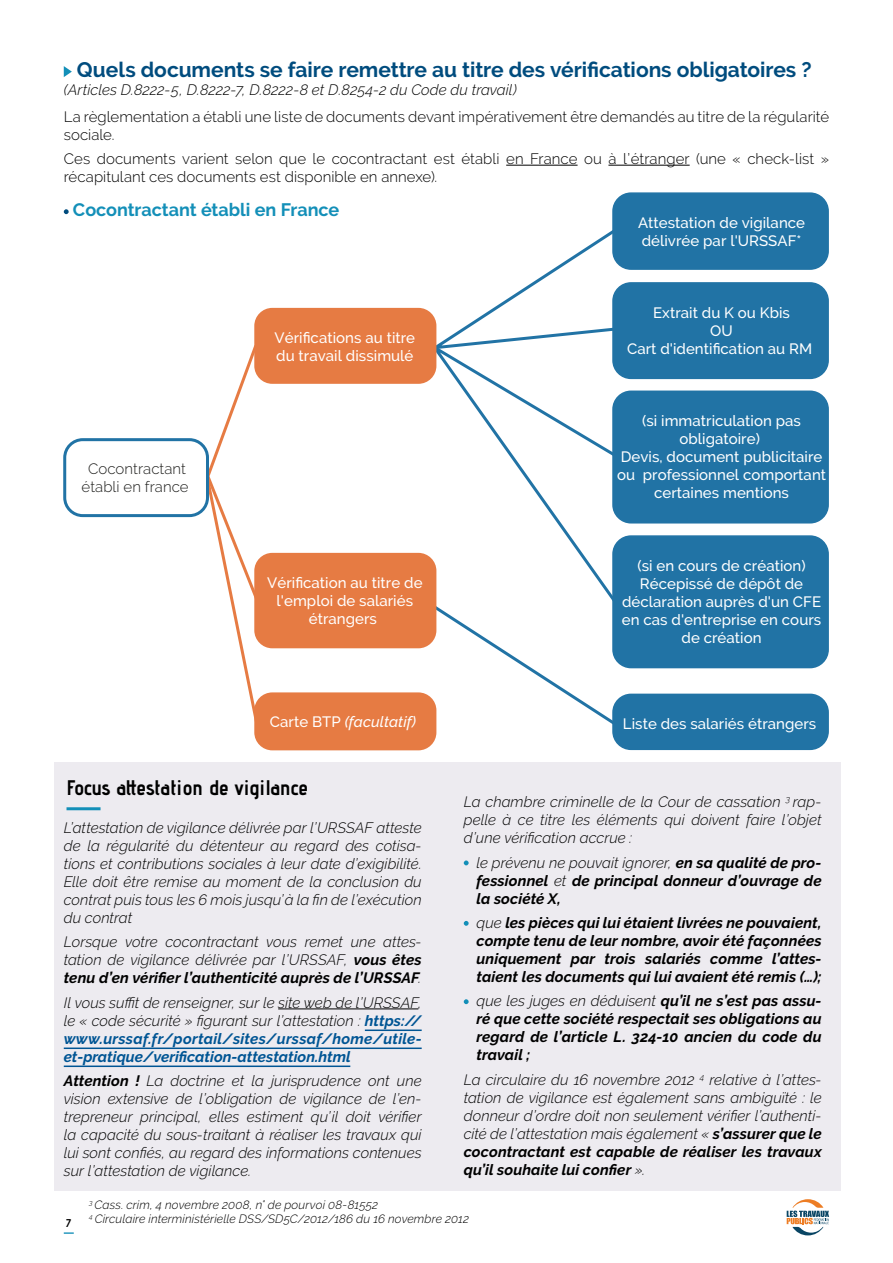
<style>
.page{position:relative;width:893px;height:1263px;background:#fff}
.page>*{position:absolute;margin:0;border:0;box-sizing:border-box;transform-origin:0 0}
.t1{font:700 21px "Raleway";letter-spacing:-.005em;color:#004c7e}
.t2{font:700 21px "Advent Pro";color:#000}
.t3{font:700 18px "Raleway";color:#138fb8}
.t4{font:italic 300 15px/18px "Raleway";letter-spacing:.005em;color:#000;text-align:justify}
.t5{font:500 15px/18px "Raleway";letter-spacing:.005em;color:#fff;text-align:center}
.t6{font:italic 700 15px/18px "Raleway";letter-spacing:.01em;color:#000;text-align:justify}
.t7{font:300 15px/18px "Raleway";letter-spacing:.005em;color:#000}
.t8{font:italic 700 15px/18px "Raleway";color:#005594;text-align:justify}
.t9{font:300 15px/18px "Raleway";letter-spacing:.005em;color:#1e1e1c;text-align:center}
.t10{font:italic 500 15px "Raleway";letter-spacing:.005em;color:#fff}
.t11{font:italic 300 12px/14.4px "Raleway";letter-spacing:.015em;color:#000}
.t12{font:700 11.25px "Advent Pro";color:#000}
.s1{font-style:normal}
.s2{font-weight:700}
.s3{font-weight:300;color:#000}
.s4{font-weight:300}
</style>
<div class="page">
<svg style="left:64px;top:1232px;width:10px;height:2px"></svg>
<svg style="left:787px;top:1199px;width:42px;height:36px"></svg>
<hr style="left:506px;top:165px;width:72px;height:1px;background:#000">
<hr style="left:608px;top:165px;width:82px;height:1px;background:#000">
<svg style="left:64px;top:66px;width:8px;height:11px"></svg>
<svg style="left:64px;top:209px;width:5px;height:5px"></svg>
<svg style="left:423px;top:230px;width:198px;height:108px"></svg>
<svg style="left:424px;top:338px;width:197px;height:262px"></svg>
<svg style="left:427px;top:600px;width:193px;height:128px"></svg>
<div style="left:254px;top:308px;width:182px;height:76px;background:#e67b43;border-radius:18px"></div>
<svg style="left:204px;top:342px;width:57px;height:375px"></svg>
<div style="left:65px;top:440px;width:142px;height:76px;background:#fff;border-radius:18px"></div>
<div style="left:63px;top:438px;width:146px;height:79px;border:3px solid #2173a5;border-radius:18px"></div>
<div style="left:613px;top:193px;width:215px;height:76px;background:#2173a5;border-radius:18px"></div>
<div style="left:612px;top:192px;width:217px;height:78px;border:2px solid #2173a5;border-radius:18px"></div>
<div style="left:613px;top:694px;width:215px;height:55px;background:#2173a5;border-radius:18px"></div>
<div style="left:612px;top:694px;width:217px;height:56px;border:2px solid #2173a5;border-radius:18px"></div>
<div style="left:613px;top:283px;width:215px;height:95px;background:#2173a5;border-radius:18px"></div>
<div style="left:612px;top:282px;width:217px;height:97px;border:2px solid #2173a5;border-radius:18px"></div>
<div style="left:613px;top:391px;width:215px;height:132px;background:#2173a5;border-radius:18px"></div>
<div style="left:612px;top:390px;width:217px;height:133px;border:2px solid #2173a5;border-radius:18px"></div>
<div style="left:613px;top:536px;width:215px;height:131px;background:#2173a5;border-radius:18px"></div>
<div style="left:612px;top:535px;width:217px;height:133px;border:2px solid #2173a5;border-radius:18px"></div>
<div style="left:254px;top:553px;width:182px;height:95px;background:#e67b43;border-radius:18px"></div>
<div style="left:254px;top:692px;width:182px;height:58px;background:#e67b43;border-radius:18px"></div>
<div style="left:54px;top:762px;width:786px;height:429px;background:#edebf0"></div>
<hr style="left:67px;top:807px;width:34px;height:3px;background:#138fb8">
<hr style="left:278px;top:1008px;width:140px;height:1px;background:#000">
<hr style="left:365px;top:1029px;width:57px;height:2px;background:#005594">
<hr style="left:64px;top:1047px;width:358px;height:2px;background:#005594">
<hr style="left:64px;top:1065px;width:286px;height:2px;background:#005594">
<svg style="left:464px;top:860px;width:5px;height:5px"></svg>
<svg style="left:464px;top:921px;width:5px;height:5px"></svg>
<svg style="left:464px;top:999px;width:5px;height:5px"></svg>
<h1 class="t1" style="left:77px;top:58px;width:736px">Quels documents se faire remettre au titre des vérifications obligatoires ?</h1>
<p class="t4" style="left:64px;top:81px;width:455px">(Articles D.8222-5, D.8222-7, D.8222-8 et D.8254-2 du Code du travail)</p>
<p class="t7" style="left:64px;top:107px;width:767px">La règlementation a établi une liste de documents devant impérativement être demandés au titre de la régularité sociale.</p>
<p class="t7" style="left:64px;top:150px;width:767px">Ces documents varient selon que le cocontractant est établi en France ou à l’étranger (une « check-list » récapitulant ces documents est disponible en annexe).</p>
<p class="t3" style="left:73px;top:200px;width:268px">Cocontractant établi en France</p>
<p class="t5" style="left:638px;top:214px;width:169px;text-align:left">Attestation de vigilance délivrée par l'URSSAF*</p>
<p class="t9" style="left:82px;top:460px;width:109px">Cocontractant établi en france</p>
<p class="t5" style="left:275px;top:329px;width:142px;text-align:left">Vérifications au titre du travail dissimulé</p>
<p class="t5" style="left:267px;top:574px;width:157px">Vérification au titre de l'emploi de salariés étrangers</p>
<p class="t10" style="left:270px;top:713px;width:148px"><span class="s1">Carte BTP</span> (facultatif)</p>
<p class="t5" style="left:627px;top:304px;width:187px">Extrait du K ou Kbis<br>OU<br>Cart d'identification au RM</p>
<p class="t5" style="left:617px;top:412px;width:211px">(si immatriculation pas obligatoire)<br>Devis, document publicitaire ou professionnel comportant certaines mentions</p>
<p class="t5" style="left:622px;top:557px;width:201px">(si en cours de création)<br>Récepissé de dépôt de déclaration auprès d'un CFE en cas d'entreprise en cours de création</p>
<p class="t5" style="left:623px;top:715px;width:195px">Liste des salariés étrangers</p>
<h1 class="t2" style="left:67px;top:775px;width:243px">Focus attestation de vigilance</h1>
<p class="t4" style="left:64px;top:819px;width:359px">L’attestation de vigilance délivrée par l’URSSAF atteste de la régularité du détenteur au regard des cotisa&shy;tions et contributions sociales à leur date d’exigibilité.<br>Elle doit être remise au moment de la conclusion du contrat puis tous les 6 mois jusqu’à la fin de l’exécution du contrat</p>
<p class="t4" style="left:64px;top:933px;width:359px">Lorsque votre cocontractant vous remet une attes&shy;tation de vigilance délivrée par l’URSSAF, <span class="s2">vous êtes tenu d’en vérifier l’authenticité auprès de l’URSSAF</span>.</p>
<p class="t8" style="left:64px;top:993px;width:360px"><span class="s3">Il vous suffit de renseigner, sur le site web de l’URSSAF, le « code sécurité » figurant sur l’attestation :</span> https:// www.urssaf.fr/portail/sites/urssaf/home/utile&shy;et-pratique/verification-attestation.html</p>
<p class="t4" style="left:64px;top:1072px;width:359px"><span class="s2">Attention !</span> La doctrine et la jurisprudence ont une vision extensive de l’obligation de vigilance de l’en&shy;trepreneur principal, elles estiment qu’il doit vérifier la capacité du sous-traitant à réaliser les travaux qui lui sont confiés, au regard des informations contenues sur l’attestation de vigilance.</p>
<p class="t4" style="left:464px;top:793px;width:359px">La chambre criminelle de la Cour de cassation <sup>3</sup> rap&shy;pelle à ce titre les éléments qui doivent faire l’objet d’une vérification accrue :</p>
<p class="t6" style="left:476px;top:853px;width:347px"><span class="s4">le prévenu ne pouvait ignorer,</span> en sa qualité de pro&shy;fessionnel <span class="s4">et</span> de principal donneur d’ouvrage de la société X,</p>
<p class="t6" style="left:476px;top:914px;width:347px"><span class="s4">que</span> les pièces qui lui étaient livrées ne pouvaient, compte tenu de leur nombre, avoir été façonnées uniquement par trois salariés comme l’attes&shy;taient les documents qui lui avaient été remis (…);</p>
<p class="t6" style="left:476px;top:992px;width:347px"><span class="s4">que les juges en déduisent</span> qu’il ne s’est pas assu&shy;ré que cette société respectait ses obligations au regard de l’article L. 324-10 ancien du code du travail ;</p>
<p class="t4" style="left:464px;top:1070px;width:359px">La circulaire du 16 novembre 2012 <sup>4</sup> relative à l’attes&shy;tation de vigilance est également sans ambiguïté : le donneur d’ordre doit non seulement vérifier l’authenti&shy;cité de l’attestation mais également « <span class="s2">s’assurer que le cocontractant est capable de réaliser les travaux qu’il souhaite lui confier</span> ».</p>
<p class="t11" style="left:89px;top:1197px;width:381px"><sup>3</sup> Cass. crim, 4 novembre 2008, n° de pourvoi 08-81552<br><sup>4</sup> Circulaire interministérielle DSS/SD5C/2012/186 du 16 novembre 2012</p>
<p class="t12" style="left:66px;top:1216px;width:6px">7</p>
</div>
